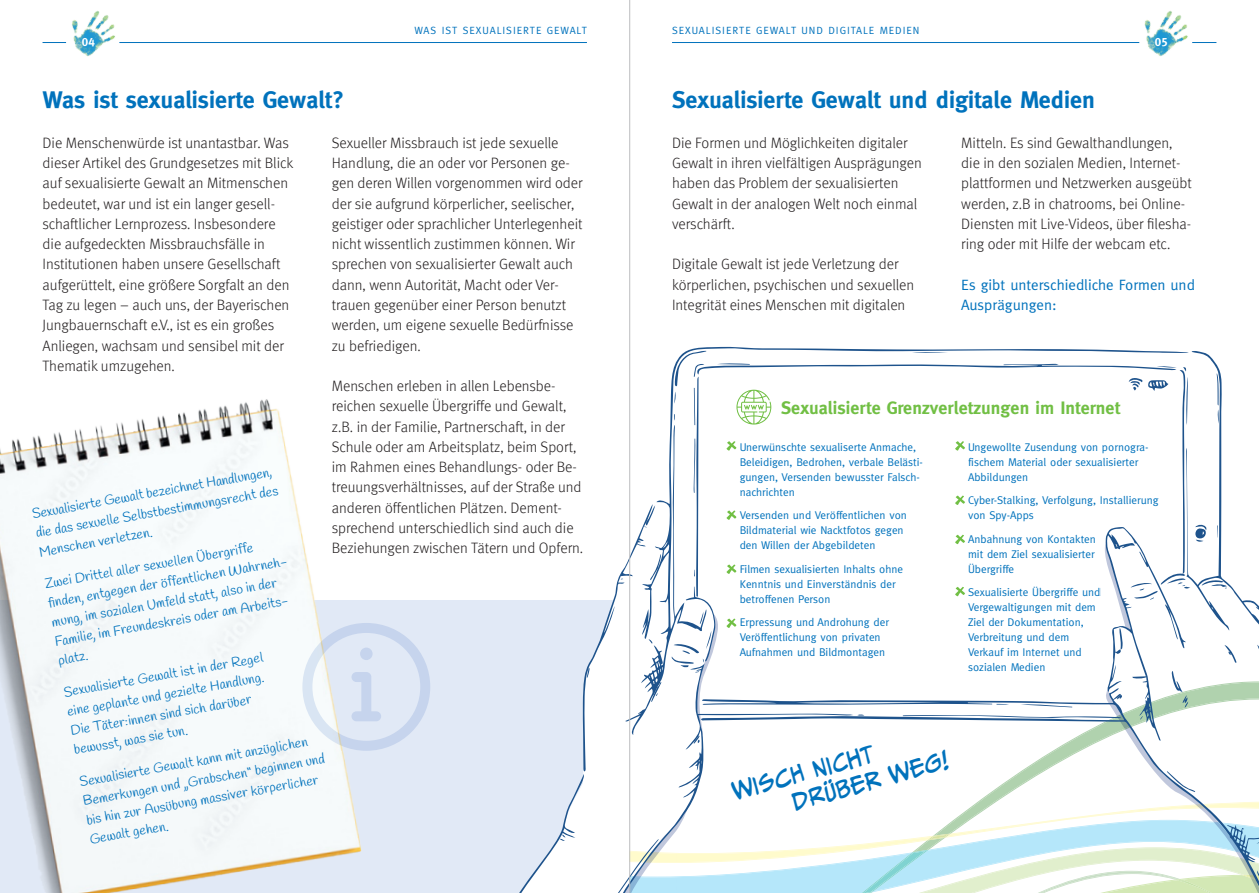
<style>
.page{position:relative;width:1259px;height:893px;background:#fff}
.page>*{position:absolute;margin:0;border:0;box-sizing:border-box;transform-origin:0 0}
.t1{font:700 24px "Meta";color:#0072bc}
.t2{font:21.75px/25.7px "CC Meanwhile";color:#0072bc}
.t3{font:700 18px "Meta";letter-spacing:.005em;color:#71bf44}
.t4{font:300 15px/20.2px "Meta";color:#231f20}
.t5{font:15px/20.2px "Meta";color:#0072bc}
.t6{font:13.5px/19.5px "Handlee";color:#0072bc}
.t7{font:12px "Meta Plus Bold Caps";color:#fff}
.t8{font:11.25px/15px "Meta";color:#0072bc}
.t9{font:10.5px "Meta";letter-spacing:.09em;color:#0072bc}
</style>
<div class="page">
<div style="left:0;top:600px;width:629px;height:293px;background:#e1e9f6"></div>
<img style="left:0;top:399px;width:362px;height:494px">
<svg style="left:43px;top:42px;width:22px;height:1px"></svg>
<img style="left:65px;top:10px;width:50px;height:47px">
<hr style="left:672px;top:42px;width:544px;height:1px;background:#0072bc">
<img style="left:1139px;top:11px;width:54px;height:46px">
<hr style="left:119px;top:42px;width:468px;height:1px;background:#0072bc">
<svg style="left:519px;top:351px;width:740px;height:542px"></svg>
<svg style="left:302px;top:623px;width:128px;height:128px"></svg>
<hr style="left:629px;top:0;width:1px;height:893px;background:#bcbdc0">
<p class="t7" style="left:82px;top:35px;width:14px">04</p>
<h1 class="t1" style="left:43px;top:86px;width:303px">Was ist sexualisierte Gewalt?</h1>
<p class="t9" style="left:414px;top:24px;width:174px">WAS IST SEXUALISIERTE GEWALT</p>
<p class="t9" style="left:672px;top:24px;width:249px">SEXUALISIERTE GEWALT UND DIGITALE MEDIEN</p>
<h1 class="t1" style="left:672px;top:86px;width:424px">Sexualisierte Gewalt und digitale Medien</h1>
<p class="t7" style="left:1155px;top:35px;width:14px">05</p>
<p class="t4" style="left:43px;top:133px;width:252px">Die Menschenwürde ist unantastbar. Was dieser Artikel des Grundgesetzes mit Blick auf sexualisierte Gewalt an Mitmenschen bedeutet, war und ist ein langer gesell&shy;schaftlicher Lernprozess. Insbesondere die aufgedeckten Missbrauchsfälle in Institutionen haben unsere Gesellschaft aufgerüttelt, eine größere Sorgfalt an den Tag zu legen – auch uns, der Bayerischen Jungbauernschaft e.V., ist es ein großes Anliegen, wachsam und sensibel mit der Thematik umzugehen.</p>
<p class="t4" style="left:332px;top:133px;width:252px">Sexueller Missbrauch ist jede sexuelle Handlung, die an oder vor Personen ge&shy;gen deren Willen vorgenommen wird oder der sie aufgrund körperlicher, seelischer, geistiger oder sprachlicher Unterlegenheit nicht wissentlich zustimmen können. Wir sprechen von sexualisierter Gewalt auch dann, wenn Autorität, Macht oder Ver&shy;trauen gegenüber einer Person benutzt werden, um eigene sexuelle Bedürfnisse zu befriedigen.</p>
<p class="t4" style="left:332px;top:376px;width:253px">Menschen erleben in allen Lebensbe&shy;reichen sexuelle Übergriffe und Gewalt, z.B. in der Familie, Partnerschaft, in der Schule oder am Arbeitsplatz, beim Sport, im Rahmen eines Behandlungs- oder Be&shy;treuungsverhältnisses, auf der Straße und anderen öffentlichen Plätzen. Dement&shy;sprechend unterschiedlich sind auch die Beziehungen zwischen Tätern und Opfern.</p>
<p class="t4" style="left:672px;top:133px;width:251px">Die Formen und Möglichkeiten digitaler Gewalt in ihren vielfältigen Ausprägungen haben das Problem der sexualisierten Gewalt in der analogen Welt noch einmal verschärft.</p>
<p class="t4" style="left:672px;top:254px;width:244px">Digitale Gewalt ist jede Verletzung der körperlichen, psychischen und sexuellen<br>Integrität eines Menschen mit digitalen</p>
<p class="t4" style="left:961px;top:133px;width:232px">Mitteln. Es sind Gewalthandlungen, die in den sozialen Medien, Internet&shy;plattformen und Netzwerken ausgeübt werden, z.B in chatrooms, bei Online-Diensten mit Live-Videos, über filesha&shy;ring oder mit Hilfe der webcam etc.</p>
<p class="t5" style="left:961px;top:274px;width:235px">Es gibt unterschiedliche Formen und<br>Ausprägungen:</p>
<p class="t3" style="left:781px;top:397px;width:340px">Sexualisierte Grenzverletzungen im Internet</p>
<p class="t8" style="left:739px;top:439px;width:185px">Unerwünschte sexualiserte Anmache,<br>Beleidigen, Bedrohen, verbale Belästi&shy;gungen, Versenden bewusster Falsch&shy;nachrichten</p>
<p class="t8" style="left:739px;top:507px;width:169px">Versenden und Veröffentlichen von<br>Bildmaterial wie Nacktfotos gegen den Willen der Abgebildeten</p>
<p class="t8" style="left:739px;top:561px;width:165px">Filmen sexualisierten Inhalts ohne<br>Kenntnis und Einverständnis der betroffenen Person</p>
<p class="t8" style="left:739px;top:614px;width:151px">Erpressung und Androhung der<br>Veröffentlichung von privaten<br>Aufnahmen und Bildmontagen</p>
<p class="t8" style="left:968px;top:439px;width:182px">Ungewollte Zusendung von pornogra&shy;fischem Material oder sexualisierter<br>Abbildungen</p>
<p class="t8" style="left:968px;top:492px;width:192px">Cyber-Stalking, Verfolgung, Installierung von Spy-Apps</p>
<p class="t8" style="left:968px;top:531px;width:129px;text-align:justify">Anbahnung von Kontakten mit dem Ziel sexualisierter Übergriffe</p>
<p class="t8" style="left:968px;top:584px;width:134px">Sexualisierte Übergriffe und<br>Vergewaltigungen mit dem<br>Ziel der Dokumentation,<br>Verbreitung und dem<br>Verkauf im Internet und sozialen Medien</p>
<p class="t6" style="left:31px;top:505px;width:247px;rotate:-10deg">Sexualisierte Gewalt bezeichnet Handlungen, die das sexuelle Selbstbestimmungsrecht des<br>Menschen verletzen.</p>
<p class="t6" style="left:43px;top:575px;width:244px;rotate:-10deg">Zwei Drittel aller sexuellen Übergriffe<br>fi nden, entgegen der öffentlichen Wahrneh&shy;mung, im sozialen Umfeld statt, also in der Familie, im Freundeskreis oder am Arbeits&shy;platz.</p>
<p class="t6" style="left:62px;top:684px;width:204px;rotate:-10deg">Sexualisierte Gewalt ist in der Regel eine geplante und gezielte Handlung.<br>Die Täter:innen sind sich darüber bewusst, was sie tun.</p>
<p class="t6" style="left:78px;top:773px;width:247px;rotate:-10deg">Sexualisierte Gewalt kann mit anzüglichen Bemerkungen und „Grabschen“ beginnen und bis hin zur Ausübung massiver körperlicher Gewalt gehen.</p>
<h2 class="t2" style="left:783px;top:765px;width:162px;text-indent:-55px;rotate:-15deg">WISCH NICHT<br>DRÜBER WEG!</h2>
</div>
